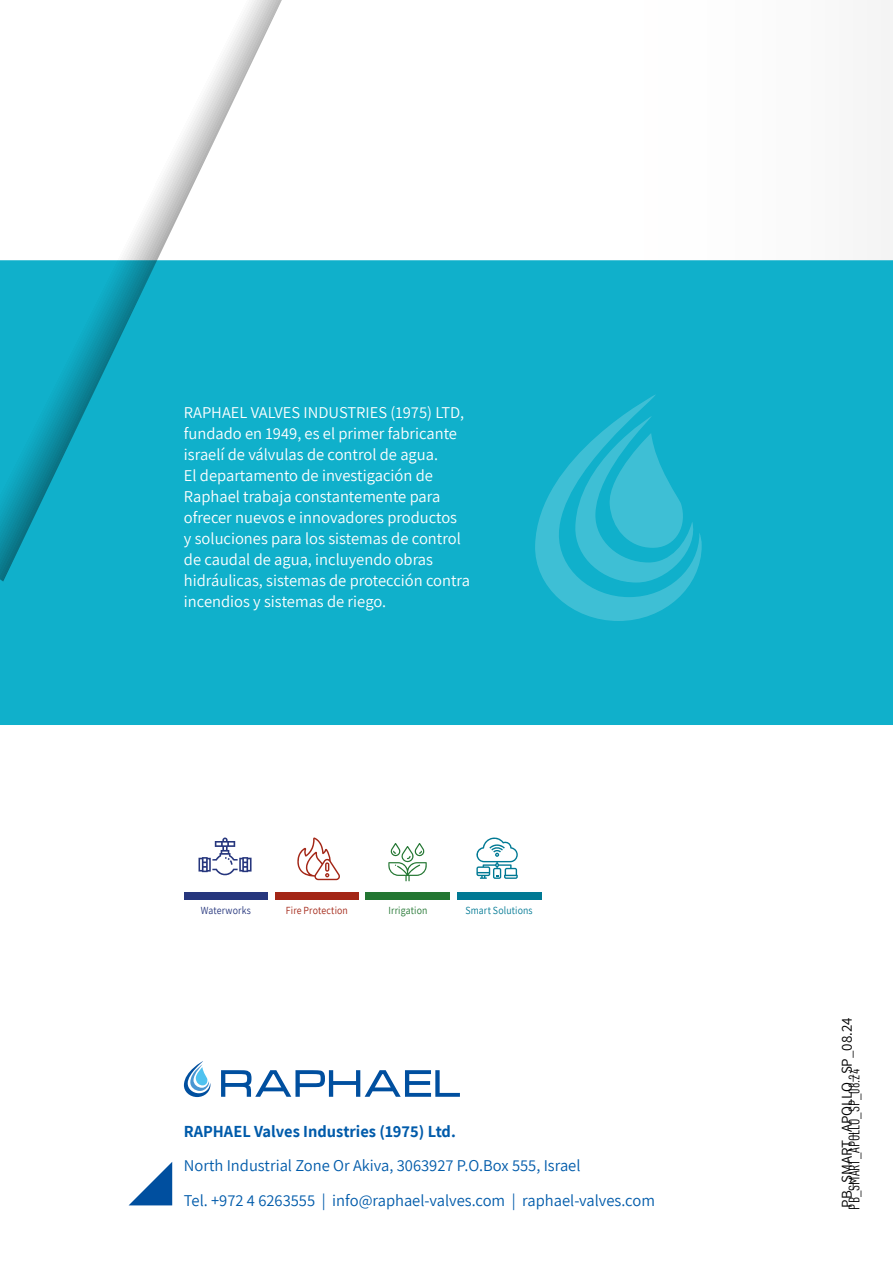
<style>
.page{position:relative;width:893px;height:1263px;background:#fff}
.page>*{position:absolute;margin:0;border:0;box-sizing:border-box;transform-origin:0 0}
.t1{font:16.5px/21px "Assistant";color:#fff}
.t2{font:16.5px/34.5px "Assistant";color:#005baa}
.t3{font:700 16.5px "Assistant";color:#005baa}
.t4{font:15px "Assistant";color:#000}
.t5{font:condensed 15px "DIN Pro";color:#000}
.t6{font:10.95px "Assistant";letter-spacing:.015em;color:#a32616;scale:.9 1}
.t7{font:10.95px "Assistant";letter-spacing:.015em;color:#007994;scale:.9 1}
.t8{font:10.95px "Assistant";letter-spacing:.015em;color:#26367d;scale:.9 1}
.t9{font:10.95px "Assistant";letter-spacing:.015em;color:#237632;scale:.9 1}
</style>
<div class="page">
<div style="left:881px;top:0;width:12px;height:260px;background:#f4f4f4"></div>
<div style="left:0;top:260px;width:893px;height:465px;background:#10b0cb"></div>
<svg style="left:221px;top:1070px;width:239px;height:27px"></svg>
<svg style="left:184px;top:1061px;width:26px;height:36px"></svg>
<svg style="left:129px;top:1162px;width:43px;height:43px"></svg>
<svg style="left:199px;top:837px;width:53px;height:39px"></svg>
<svg style="left:297px;top:837px;width:43px;height:43px"></svg>
<svg style="left:388px;top:843px;width:39px;height:38px"></svg>
<svg style="left:476px;top:837px;width:42px;height:42px"></svg>
<div style="left:184px;top:892px;width:84px;height:7px;background:#26367d"></div>
<div style="left:275px;top:892px;width:84px;height:7px;background:#a32616"></div>
<div style="left:366px;top:892px;width:84px;height:7px;background:#237632"></div>
<div style="left:457px;top:892px;width:84px;height:7px;background:#007994"></div>
<svg style="left:534px;top:394px;width:168px;height:227px;background:#24b6cf"></svg>
<svg style="left:0;top:0;width:309px;height:581px;fill:#10b0cb"></svg>
<p class="t1" style="left:184px;top:401px;width:288px">RAPHAEL VALVES INDUSTRIES (1975) LTD, fundado en 1949, es el primer fabricante israelí de válvulas de control de agua.<br>El departamento de investigación de Raphael trabaja constantemente para ofrecer nuevos e innovadores productos<br>y soluciones para los sistemas de control de caudal de agua, incluyendo obras hidráulicas, sistemas de protección contra incendios y sistemas de riego.</p>
<p class="t8" style="left:201px;top:903px;width:57px">Waterworks</p>
<p class="t6" style="left:286px;top:903px;width:70px">Fire Protection</p>
<p class="t9" style="left:388px;top:903px;width:45px">Irrigation</p>
<p class="t7" style="left:465px;top:903px;width:76px">Smart Solutions</p>
<p class="t3" style="left:184px;top:1120px;width:273px">RAPHAEL Valves Industries (1975) Ltd.</p>
<p class="t2" style="left:184px;top:1148px;width:473px">North Industrial Zone Or Akiva, 3063927 P.O.Box 555, Israel<br>Tel. +972 4 6263555 | info@raphael-valves.com | raphael-valves.com</p>
<p class="t4" style="left:836px;top:1208px;width:192px;rotate:-90deg">PB_SMART_APOLLO_SP_08.24</p>
<p class="t5" style="left:843px;top:1209px;width:142px;rotate:-90deg">PB_SMART_APOLLO_SP_08.24</p>
</div>
